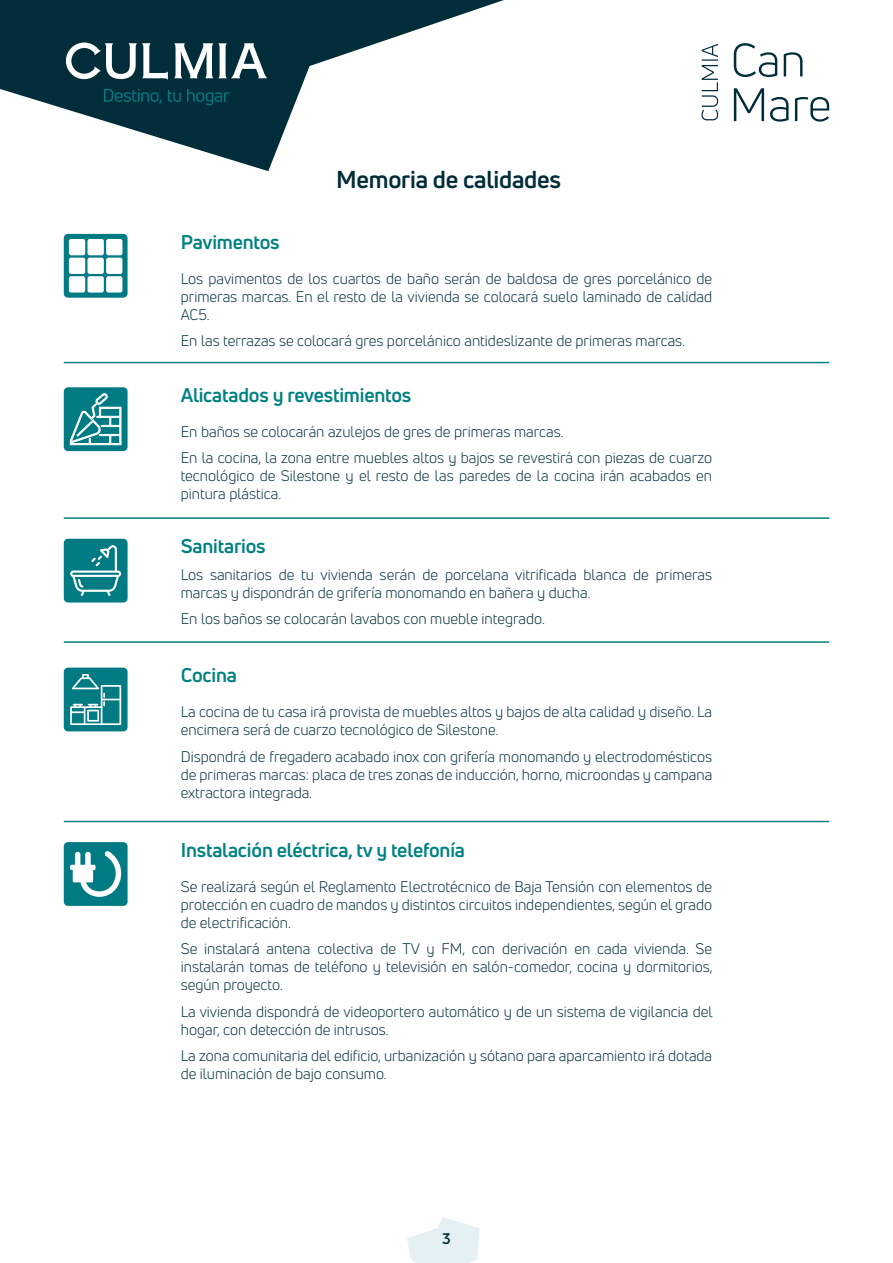
<style>
.page{position:relative;width:893px;height:1263px;background:#fff}
.page>*{position:absolute;margin:0;border:0;box-sizing:border-box;transform-origin:0 0}
.t1{font:700 24px "Uni Neue";letter-spacing:-.01em;color:#002d39}
.t2{font:700 19.5px "Uni Neue";letter-spacing:-.01em;color:#008182}
.t3{font:15px/18px "Uni Neue";color:#002d39}
.t4{font:700 15px "Uni Neue";color:#002d39}
</style>
<div class="page">
<svg style="left:0;top:0;width:504px;height:171px"></svg>
<svg style="left:407px;top:1217px;width:73px;height:46px"></svg>
<svg style="left:174px;top:43px;width:93px;height:35px"></svg>
<svg style="left:66px;top:43px;width:102px;height:37px"></svg>
<svg style="left:104px;top:89px;width:125px;height:16px;background:#003e49"></svg>
<svg style="left:701px;top:44px;width:17px;height:76px"></svg>
<svg style="left:734px;top:43px;width:43px;height:34px"></svg>
<svg style="left:784px;top:52px;width:18px;height:24px"></svg>
<svg style="left:734px;top:88px;width:30px;height:33px"></svg>
<svg style="left:770px;top:97px;width:18px;height:25px"></svg>
<svg style="left:795px;top:97px;width:34px;height:25px"></svg>
<svg style="left:64px;top:234px;width:64px;height:64px;background:#13848d"></svg>
<div style="left:70px;top:240px;width:14px;height:14px;background:#fff"></div>
<div style="left:69px;top:239px;width:16px;height:16px;border:2px solid #fff"></div>
<div style="left:70px;top:277px;width:14px;height:15px;background:#fff"></div>
<div style="left:69px;top:276px;width:16px;height:17px;border:2px solid #fff"></div>
<div style="left:88px;top:277px;width:15px;height:15px;background:#fff"></div>
<div style="left:88px;top:276px;width:16px;height:17px;border:2px solid #fff"></div>
<div style="left:107px;top:277px;width:15px;height:15px;background:#fff"></div>
<div style="left:106px;top:276px;width:16px;height:17px;border:2px solid #fff"></div>
<div style="left:88px;top:240px;width:15px;height:14px;background:#fff"></div>
<div style="left:88px;top:239px;width:16px;height:16px;border:2px solid #fff"></div>
<div style="left:107px;top:240px;width:15px;height:14px;background:#fff"></div>
<div style="left:106px;top:239px;width:16px;height:16px;border:2px solid #fff"></div>
<div style="left:70px;top:259px;width:14px;height:14px;background:#fff"></div>
<div style="left:69px;top:258px;width:16px;height:16px;border:2px solid #fff"></div>
<div style="left:88px;top:259px;width:15px;height:14px;background:#fff"></div>
<div style="left:88px;top:258px;width:16px;height:16px;border:2px solid #fff"></div>
<div style="left:107px;top:259px;width:15px;height:14px;background:#fff"></div>
<div style="left:106px;top:258px;width:16px;height:16px;border:2px solid #fff"></div>
<hr style="left:64px;top:641px;width:765px;height:2px;background:#008182">
<hr style="left:64px;top:362px;width:765px;height:1px;background:#008182">
<hr style="left:64px;top:517px;width:765px;height:2px;background:#008182">
<div style="left:64px;top:668px;width:64px;height:63px;background:#007b84;border-radius:4px"></div>
<svg style="left:70px;top:674px;width:51px;height:51px"></svg>
<div style="left:64px;top:387px;width:64px;height:64px;background:#007b84;border-radius:4px"></div>
<svg style="left:69px;top:393px;width:53px;height:52px"></svg>
<div style="left:64px;top:539px;width:64px;height:63px;background:#007b84;border-radius:4px"></div>
<svg style="left:70px;top:545px;width:51px;height:51px"></svg>
<div style="left:64px;top:842px;width:64px;height:64px;background:#007b84;border-radius:4px"></div>
<svg style="left:70px;top:851px;width:52px;height:46px"></svg>
<hr style="left:64px;top:821px;width:765px;height:1px;background:#008182">
<h1 class="t1" style="left:336px;top:164px;width:226px">Memoria de calidades</h1>
<h2 class="t2" style="left:181px;top:229px;width:100px">Pavimentos</h2>
<p class="t3" style="left:181px;top:269px;width:533px;text-align:justify">Los pavimentos de los cuartos de baño serán de baldosa de gres porcelánico de primeras marcas. En el resto de la vivienda se colocará suelo laminado de calidad AC5.</p>
<p class="t3" style="left:181px;top:332px;width:506px">En las terrazas se colocará gres porcelánico antideslizante de primeras marcas.</p>
<h2 class="t2" style="left:181px;top:383px;width:232px">Alicatados y revestimientos</h2>
<p class="t3" style="left:181px;top:418px;width:533px;line-height:26.5px">En baños se colocarán azulejos de gres de primeras marcas.<br>En la cocina, la zona entre muebles altos y bajos se revestirá con piezas de cuarzo</p>
<p class="t3" style="left:181px;top:467px;width:533px">tecnológico de Silestone y el resto de las paredes de la cocina irán acabados en pintura plástica.</p>
<h2 class="t2" style="left:181px;top:534px;width:86px">Sanitarios</h2>
<p class="t3" style="left:181px;top:565px;width:533px">Los sanitarios de tu vivienda serán de porcelana vitrificada blanca de primeras marcas y dispondrán de grifería monomando en bañera y ducha.</p>
<p class="t3" style="left:181px;top:610px;width:366px">En los baños se colocarán lavabos con mueble integrado.</p>
<h2 class="t2" style="left:181px;top:663px;width:58px">Cocina</h2>
<p class="t3" style="left:181px;top:703px;width:533px">La cocina de tu casa irá provista de muebles altos y bajos de alta calidad y diseño. La encimera será de cuarzo tecnológico de Silestone.</p>
<p class="t3" style="left:181px;top:747px;width:533px;text-align:justify">Dispondrá de fregadero acabado inox con grifería monomando y electrodomésticos de primeras marcas: placa de tres zonas de inducción, horno, microondas y campana extractora integrada.</p>
<h2 class="t2" style="left:181px;top:837px;width:286px">Instalación eléctrica, tv y telefonía</h2>
<p class="t3" style="left:181px;top:877px;width:533px;text-align:justify">Se realizará según el Reglamento Electrotécnico de Baja Tensión con elementos de protección en cuadro de mandos y distintos circuitos independientes, según el grado de electrificación.</p>
<p class="t3" style="left:181px;top:940px;width:533px;text-align:justify">Se instalará antena colectiva de TV y FM, con derivación en cada vivienda. Se instalarán tomas de teléfono y televisión en salón-comedor, cocina y dormitorios, según proyecto.</p>
<p class="t3" style="left:181px;top:1002px;width:533px">La vivienda dispondrá de videoportero automático y de un sistema de vigilancia del hogar, con detección de intrusos.</p>
<p class="t3" style="left:181px;top:1047px;width:533px">La zona comunitaria del edificio, urbanización y sótano para aparcamiento irá dotada de iluminación de bajo consumo.</p>
<p class="t4" style="left:442px;top:1229px;width:10px">3</p>
</div>
